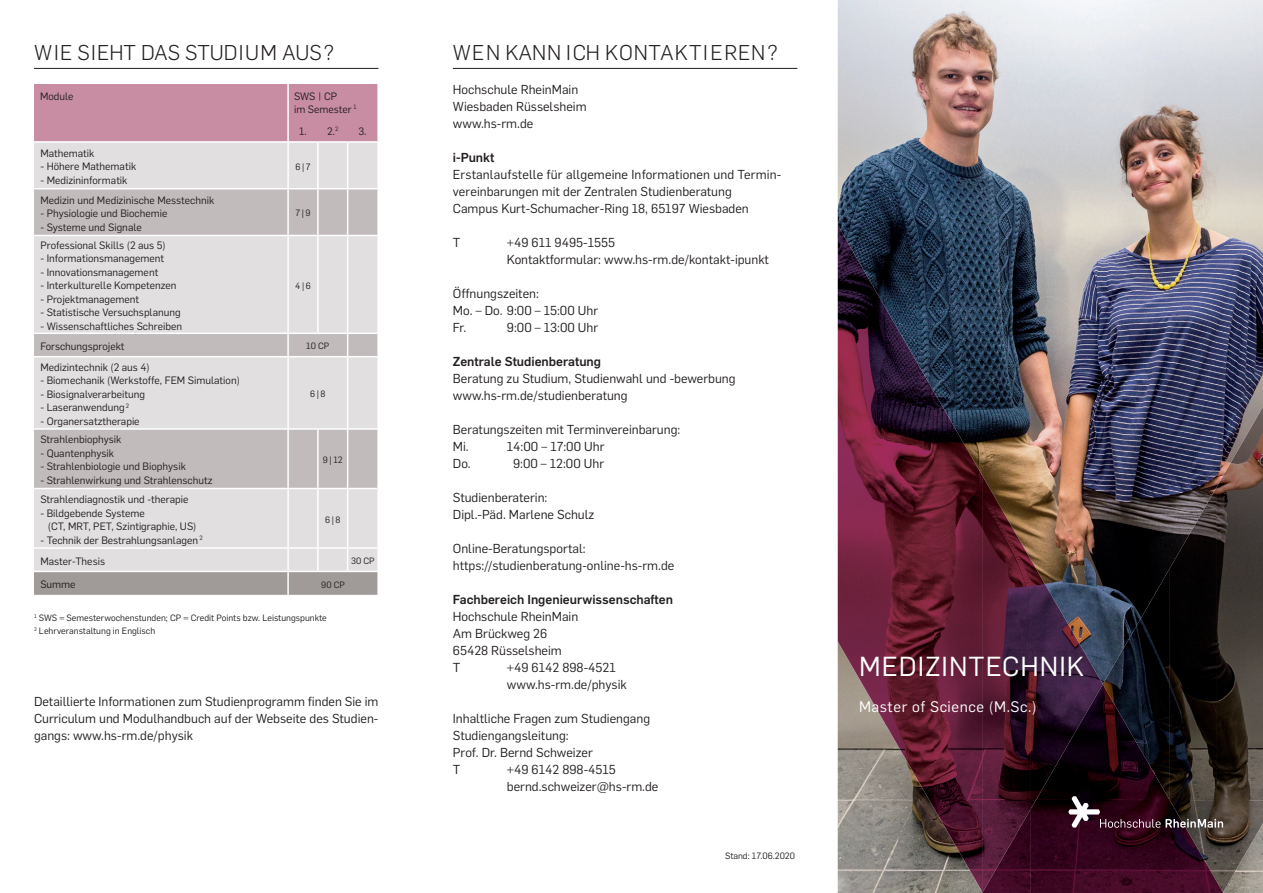
<style>
.page{position:relative;width:1263px;height:893px;background:#fff}
.page>*{position:absolute;margin:0;border:0;box-sizing:border-box;transform-origin:0 0}
.t1{font:27px "Flama";letter-spacing:.04em;color:#fff}
.t2{font:300 21px "Flama";letter-spacing:.04em;color:#231f20}
.t3{font:300 21px "Flama";color:#231f20}
.t4{font:15px "Flama";letter-spacing:.04em;color:#fff}
.t5{font:12.75px/17px "Flama";color:#231f20}
.t6{font:500 12.75px "Flama";color:#231f20}
.t7{font:10.5px/12.6px "Flama";color:#231f20}
.t8{font:9px/13.5px "Flama";color:#231f20}
.s1{font-family:"Book Antiqua"}
</style>
<div class="page">
<hr style="left:453px;top:68px;width:344px;height:1px;background:#231f20">
<img style="left:838px;top:0;width:425px;height:893px">
<img style="left:1216px;top:407px;width:47px;height:485px">
<img style="left:1169px;top:487px;width:47px;height:309px">
<img style="left:1122px;top:569px;width:47px;height:115px">
<img style="left:1103px;top:650px;width:20px;height:34px">
<img style="left:838px;top:225px;width:48px;height:500px">
<img style="left:885px;top:308px;width:49px;height:501px">
<img style="left:934px;top:392px;width:48px;height:500px">
<img style="left:982px;top:475px;width:49px;height:417px">
<img style="left:1030px;top:559px;width:49px;height:125px">
<img style="left:1079px;top:642px;width:24px;height:42px">
<img style="left:1030px;top:684px;width:145px;height:209px">
<img style="left:983px;top:809px;width:48px;height:84px">
<img style="left:1175px;top:828px;width:48px;height:65px">
<svg style="left:1068px;top:796px;width:155px;height:32px;background:#4a3339"></svg>
<hr style="left:34px;top:68px;width:344px;height:1px;background:#231f20">
<div style="left:34px;top:84px;width:343px;height:57px;background:#c98da3"></div>
<div style="left:34px;top:143px;width:343px;height:404px;background:#e1dfdf"></div>
<svg style="left:34px;top:189px;width:343px;height:299px;background:#d3d0d0"></svg>
<hr style="left:34px;top:356px;width:254px;height:1px;background:#fff">
<hr style="left:288px;top:356px;width:30px;height:1px;background:#fff">
<hr style="left:318px;top:356px;width:30px;height:1px;background:#fff">
<hr style="left:34px;top:428px;width:254px;height:2px;background:#fff">
<hr style="left:288px;top:428px;width:30px;height:2px;background:#fff">
<hr style="left:318px;top:428px;width:30px;height:2px;background:#fff">
<hr style="left:348px;top:428px;width:29px;height:2px;background:#fff">
<hr style="left:34px;top:488px;width:254px;height:1px;background:#fff">
<hr style="left:288px;top:488px;width:30px;height:1px;background:#fff">
<hr style="left:318px;top:488px;width:30px;height:1px;background:#fff">
<svg style="left:348px;top:488px;width:29px;height:1px"></svg>
<hr style="left:287px;top:84px;width:2px;height:35px;background:#fff">
<hr style="left:287px;top:119px;width:2px;height:22px;background:#fff">
<hr style="left:287px;top:143px;width:2px;height:45px;background:#fff">
<hr style="left:317px;top:143px;width:2px;height:45px;background:#fff">
<hr style="left:347px;top:143px;width:1px;height:45px;background:#fff">
<hr style="left:287px;top:189px;width:2px;height:46px;background:#fff">
<hr style="left:317px;top:189px;width:2px;height:46px;background:#fff">
<hr style="left:347px;top:189px;width:1px;height:46px;background:#fff">
<hr style="left:287px;top:236px;width:2px;height:97px;background:#fff">
<hr style="left:317px;top:236px;width:2px;height:97px;background:#fff">
<hr style="left:347px;top:236px;width:1px;height:97px;background:#fff">
<hr style="left:287px;top:334px;width:2px;height:22px;background:#fff">
<hr style="left:287px;top:357px;width:2px;height:71px;background:#fff">
<hr style="left:347px;top:357px;width:1px;height:71px;background:#fff">
<hr style="left:287px;top:430px;width:2px;height:58px;background:#fff">
<hr style="left:317px;top:430px;width:2px;height:58px;background:#fff">
<hr style="left:347px;top:430px;width:1px;height:58px;background:#fff">
<hr style="left:287px;top:489px;width:2px;height:58px;background:#fff">
<hr style="left:317px;top:489px;width:2px;height:58px;background:#fff">
<hr style="left:347px;top:489px;width:1px;height:58px;background:#fff">
<svg style="left:34px;top:549px;width:343px;height:46px;background:#c2bebd"></svg>
<hr style="left:287px;top:572px;width:2px;height:23px;background:#fff">
<hr style="left:34px;top:333px;width:254px;height:1px;background:#fff">
<hr style="left:288px;top:333px;width:30px;height:1px;background:#fff">
<hr style="left:318px;top:333px;width:30px;height:1px;background:#fff">
<svg style="left:347px;top:333px;width:30px;height:24px"></svg>
<hr style="left:34px;top:188px;width:254px;height:1px;background:#fff">
<hr style="left:288px;top:188px;width:30px;height:1px;background:#fff">
<hr style="left:318px;top:188px;width:30px;height:1px;background:#fff">
<svg style="left:348px;top:188px;width:29px;height:1px"></svg>
<hr style="left:34px;top:235px;width:254px;height:1px;background:#fff">
<hr style="left:288px;top:235px;width:30px;height:1px;background:#fff">
<hr style="left:318px;top:235px;width:30px;height:1px;background:#fff">
<svg style="left:348px;top:235px;width:29px;height:1px"></svg>
<h2 class="t3" style="left:34px;top:38px;width:302px">WIE SIEHT DAS STUDIUM AUS?</h2>
<p class="t7" style="left:40px;top:89px;width:35px">Module</p>
<p class="t7" style="left:294px;top:89px;width:64px">SWS | CP<br>im Semester <sup>1</sup></p>
<p class="t7" style="left:299px;top:124px;width:41px">1. 2.<sup>2</sup></p>
<p class="t7" style="left:358px;top:124px;width:10px">3.</p>
<p class="t7" style="left:40px;top:146px;width:56px">Mathematik</p>
<p class="t7" style="left:40px;top:160px;width:97px">- Höhere Mathematik</p>
<p class="t7" style="left:40px;top:173px;width:89px">- Medizininformatik</p>
<p class="t8" style="left:295px;top:159px;width:17px">6<span class="s1">|</span>7</p>
<p class="t7" style="left:40px;top:193px;width:175px">Medizin und Medizinische Messtechnik</p>
<p class="t7" style="left:40px;top:206px;width:129px">- Physiologie und Biochemie</p>
<p class="t7" style="left:40px;top:220px;width:103px">- Systeme und Signale</p>
<p class="t7" style="left:40px;top:238px;width:127px">Professional Skills (2 aus 5)</p>
<p class="t7" style="left:40px;top:252px;width:125px">- Informationsmanagement</p>
<p class="t7" style="left:40px;top:265px;width:119px">- Innovationsmanagement</p>
<p class="t7" style="left:40px;top:279px;width:138px">- Interkulturelle Kompetenzen</p>
<p class="t7" style="left:40px;top:292px;width:100px">- Projektmanagement</p>
<p class="t7" style="left:40px;top:306px;width:142px">- Statistische Versuchsplanung</p>
<p class="t7" style="left:40px;top:319px;width:143px">- Wissenschaftliches Schreiben</p>
<p class="t8" style="left:295px;top:206px;width:17px">7<span class="s1">|</span>9</p>
<p class="t8" style="left:295px;top:278px;width:17px">4<span class="s1">|</span>6</p>
<p class="t7" style="left:40px;top:339px;width:86px">Forschungsprojekt</p>
<p class="t8" style="left:306px;top:339px;width:25px">10 CP</p>
<p class="t7" style="left:40px;top:360px;width:111px">Medizintechnik (2 aus 4)</p>
<p class="t7" style="left:40px;top:374px;width:201px">- Biomechanik (Werkstoffe, FEM Simulation)</p>
<p class="t7" style="left:40px;top:387px;width:106px">- Biosignalverarbeitung</p>
<p class="t7" style="left:40px;top:401px;width:90px">- Laseranwendung <sup>2</sup></p>
<p class="t7" style="left:40px;top:414px;width:101px">- Organersatztherapie</p>
<p class="t8" style="left:310px;top:387px;width:17px">6<span class="s1">|</span>8</p>
<p class="t7" style="left:40px;top:433px;width:83px">Strahlenbiophysik</p>
<p class="t7" style="left:40px;top:446px;width:75px">- Quantenphysik</p>
<p class="t7" style="left:40px;top:460px;width:147px">- Strahlenbiologie und Biophysik</p>
<p class="t7" style="left:40px;top:473px;width:174px">- Strahlenwirkung und Strahlenschutz</p>
<p class="t7" style="left:40px;top:492px;width:149px">Strahlendiagnostik und -therapie</p>
<p class="t7" style="left:48px;top:505px;width:150px;line-height:13.5px;text-indent:-8px">- Bildgebende Systeme<br>(CT, MRT, PET, Szintigraphie, US)</p>
<p class="t7" style="left:40px;top:533px;width:164px">- Technik der Bestrahlungsanlagen <sup>2</sup></p>
<p class="t8" style="left:323px;top:452px;width:21px">9<span class="s1">|</span>12</p>
<p class="t8" style="left:325px;top:512px;width:17px">6<span class="s1">|</span>8</p>
<p class="t7" style="left:40px;top:554px;width:66px">Master-Thesis</p>
<p class="t8" style="left:351px;top:553px;width:25px">30 CP</p>
<p class="t7" style="left:40px;top:578px;width:37px">Summe</p>
<p class="t8" style="left:321px;top:577px;width:25px">90 CP</p>
<p class="t8" style="left:34px;top:610px;width:294px"><sup>1</sup> SWS = Semesterwochenstunden; CP = Credit Points bzw. Leistungspunkte<br><sup>2</sup> Lehrveranstaltung in Englisch</p>
<p class="t5" style="left:34px;top:692px;width:346px;text-align:justify">Detaillierte Informationen zum Studienprogramm finden Sie im Curriculum und Modulhandbuch auf der Webseite des Studien&shy;gangs: www.hs-rm.de/physik</p>
<h2 class="t2" style="left:453px;top:38px;width:327px">WEN KANN ICH KONTAKTIEREN?</h2>
<p class="t5" style="left:453px;top:80px;width:135px">Hochschule RheinMain<br>Wiesbaden Rüsselsheim www.hs-rm.de</p>
<p class="t6" style="left:453px;top:148px;width:43px">i-Punkt</p>
<p class="t5" style="left:453px;top:165px;width:330px">Erstanlaufstelle für allgemeine Informationen und Termin&shy;vereinbarungen mit der Zentralen Studienberatung<br>Campus Kurt-Schumacher-Ring 18, 65197 Wiesbaden</p>
<p class="t5" style="left:453px;top:233px;width:9px">T</p>
<p class="t5" style="left:507px;top:233px;width:264px">+49 611 9495-1555<br>Kontaktformular: www.hs-rm.de/kontakt-ipunkt</p>
<p class="t5" style="left:453px;top:284px;width:147px">Öffnungszeiten:<br>Mo. – Do. 9:00 – 15:00 Uhr<br>Fr.</p>
<p class="t5" style="left:507px;top:318px;width:93px">9:00 – 13:00 Uhr</p>
<p class="t6" style="left:453px;top:352px;width:150px">Zentrale Studienberatung</p>
<p class="t5" style="left:453px;top:369px;width:284px">Beratung zu Studium, Studienwahl und -bewerbung www.hs-rm.de/studienberatung</p>
<p class="t5" style="left:453px;top:420px;width:229px">Beratungszeiten mit Terminvereinbarung:<br>Mi.</p>
<p class="t5" style="left:507px;top:437px;width:99px">14:00 – 17:00 Uhr</p>
<p class="t5" style="left:453px;top:454px;width:19px">Do.</p>
<p class="t5" style="left:513px;top:454px;width:93px">9:00 – 12:00 Uhr</p>
<p class="t5" style="left:453px;top:488px;width:143px">Studienberaterin:<br>Dipl.-Päd. Marlene Schulz</p>
<p class="t5" style="left:453px;top:539px;width:223px">Online-Beratungsportal: https://studienberatung-online-hs-rm.de</p>
<p class="t6" style="left:453px;top:590px;width:222px">Fachbereich Ingenieurwissenschaften</p>
<p class="t5" style="left:453px;top:607px;width:127px">Hochschule RheinMain<br>Am Brückweg 26<br>65428 Rüsselsheim<br>T</p>
<p class="t5" style="left:507px;top:658px;width:121px">+49 6142 898-4521 www.hs-rm.de/physik</p>
<p class="t5" style="left:453px;top:709px;width:199px">Inhaltliche Fragen zum Studiengang<br>Studiengangsleitung:<br>Prof. Dr. Bernd Schweizer<br>T</p>
<p class="t5" style="left:507px;top:760px;width:153px">+49 6142 898-4515 bernd.schweizer@hs-rm.de</p>
<p class="t8" style="left:725px;top:848px;width:71px">Stand: 17.06.2020</p>
<h1 class="t1" style="left:859px;top:648px;width:227px">MEDIZINTECHNIK</h1>
<p class="t4" style="left:859px;top:697px;width:179px">Master of Science (M.Sc.)</p>
</div>
